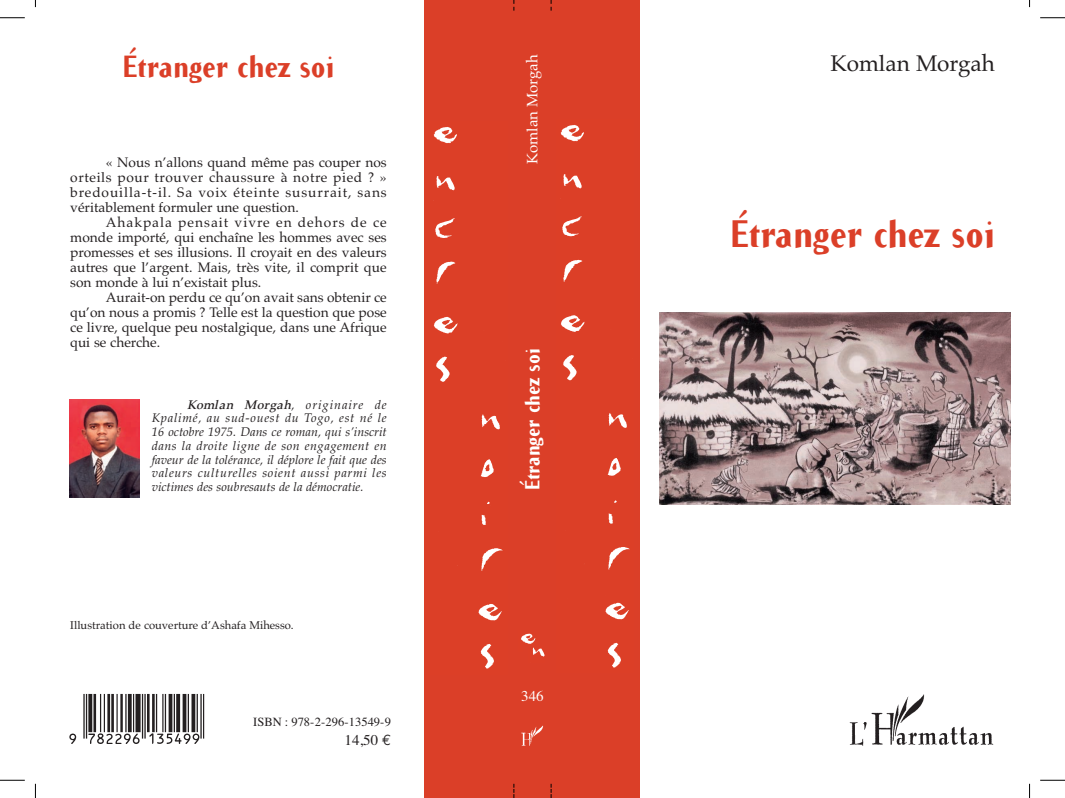
<style>
.page{position:relative;width:1065px;height:798px;background:#fff}
.page>*{position:absolute;margin:0;border:0;box-sizing:border-box;transform-origin:0 0}
.t1{font:50px "Upc Half";color:#231f20}
.t2{font:700 37.5px "Arbitrary";color:#db3f28}
.t3{font:700 30px "Arbitrary";color:#db3f28}
.t4{font:22.5px "Palatino";color:#231f20}
.t5{font:700 20px "Arbitrary";color:#fff}
.t6{font:15px "Palatino";color:#fff}
.t7{font:15px "Times";color:#231f20}
.t8{font:15px "Times";color:#fff}
.t9{font:13.75px/15px "Palatino";color:#231f20;text-align:justify}
.t10{font:italic 12.5px/13.8px "Palatino";color:#231f20;text-align:justify}
.t11{font:12.5px "Times";color:#231f20}
.t12{font:11.25px "Palatino";color:#231f20}
.s1{font-weight:500}
.s2{font-family:"Euro Mono"}
</style>
<div class="page">
<div style="left:424px;top:0;width:120px;height:797px;background:#db3f28"></div>
<img style="left:433px;top:127px;width:70px;height:542px">
<svg style="left:0;top:17px;width:25px;height:1px"></svg>
<svg style="left:1040px;top:17px;width:25px;height:1px"></svg>
<svg style="left:1040px;top:779px;width:25px;height:1px"></svg>
<svg style="left:0;top:779px;width:25px;height:1px"></svg>
<svg style="left:35px;top:783px;width:1px;height:14px"></svg>
<svg style="left:513px;top:783px;width:1px;height:14px"></svg>
<svg style="left:1029px;top:783px;width:1px;height:14px"></svg>
<img style="left:849px;top:694px;width:145px;height:52px">
<div style="left:535px;top:0;width:105px;height:797px;background:#db3f28"></div>
<img style="left:560px;top:125px;width:70px;height:543px">
<img style="left:521px;top:633px;width:15px;height:11px">
<img style="left:532px;top:647px;width:13px;height:10px">
<img style="left:521px;top:725px;width:22px;height:20px">
<svg style="left:551px;top:783px;width:1px;height:14px"></svg>
<img style="left:659px;top:312px;width:352px;height:192px">
<img style="left:69px;top:399px;width:70px;height:98px">
<h3 class="t3" style="left:123px;top:49px;width:213px">Étranger chez soi</h3>
<p class="t9" style="left:70px;top:155px;width:318px;text-indent:35px">« Nous n’allons quand même pas couper nos orteils pour trouver chaussure à notre pied ? » bredouilla-t-il. Sa voix éteinte susurrait, sans véritablement formuler une question.</p>
<p class="t9" style="left:70px;top:215px;width:318px;text-indent:35px">Ahakpala pensait vivre en dehors de ce monde importé, qui enchaîne les hommes avec ses promesses et ses illusions. Il croyait en des valeurs autres que l’argent. Mais, très vite, il comprit que son monde à lui n’existait plus.</p>
<p class="t9" style="left:70px;top:290px;width:318px;text-indent:35px">Aurait-on perdu ce qu’on avait sans obtenir ce qu’on nous a promis ? Telle est la question que pose ce livre, quelque peu nostalgique, dans une Afrique qui se cherche.</p>
<p class="t10" style="left:152px;top:397px;width:236px;text-indent:35px"><span class="s1">Komlan Morgah</span>, originaire de Kpalimé, au sud-ouest du Togo, est né le 16 octobre 1975. Dans ce roman, qui s’inscrit dans la droite ligne de son engagement en faveur de la tolérance, il déplore le fait que des valeurs culturelles soient aussi parmi les victimes des soubresauts de la démocratie.</p>
<p class="t12" style="left:70px;top:618px;width:225px">Illustration de couverture d’Ashafa Mihesso.</p>
<h1 class="t1" style="left:69px;top:697px;width:145px">™xHSMCTGy135499z</h1>
<p class="t11" style="left:253px;top:714px;width:139px">ISBN : 978-2-296-13549-9</p>
<p class="t7" style="left:344px;top:731px;width:48px">14,50 <span class="s2">€</span></p>
<p class="t6" style="left:523px;top:164px;width:111px;rotate:-90deg">Komlan Morgah</p>
<h3 class="t5" style="left:521px;top:489px;width:143px;rotate:-90deg">Étranger chez soi</h3>
<p class="t8" style="left:521px;top:686px;width:24px">346</p>
<h3 class="t4" style="left:830px;top:50px;width:166px">Komlan Morgah</h3>
<h2 class="t2" style="left:730px;top:212px;width:266px">Étranger chez soi</h2>
</div>
